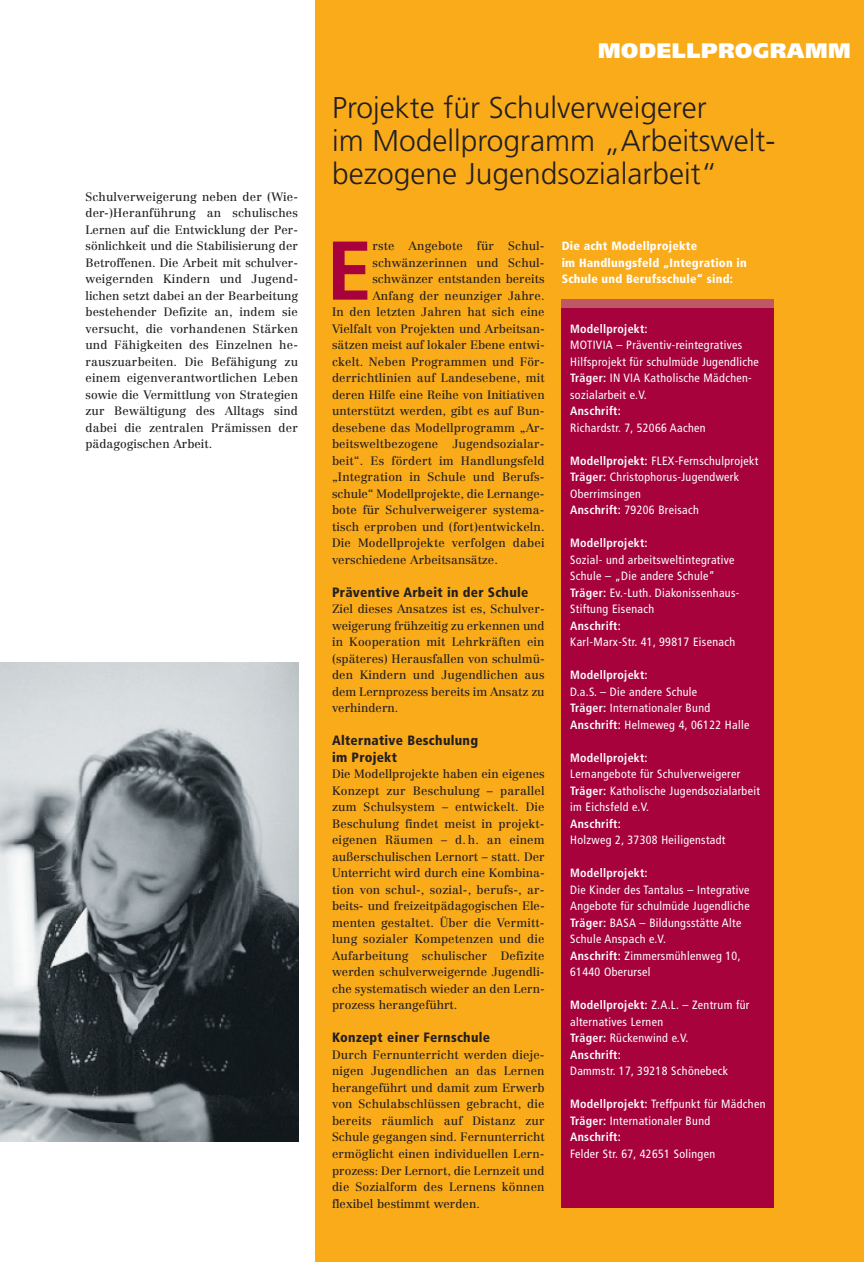
<style>
.page{position:relative;width:864px;height:1262px;background:#fff}
.page>*{position:absolute;margin:0;border:0;box-sizing:border-box;transform-origin:0 0}
.t1{font:700 83.1px "Frutiger";color:#a7023c}
.t2{font:300 30px/33px "Frutiger";color:#231f20}
.t3{font:900 21px "Frutiger";letter-spacing:.03em;color:#fff}
.t4{font:900 condensed 13.5px/16.5px "Frutiger";letter-spacing:.02em;color:#231f20}
.t5{font:12px/16.5px "Centennial";letter-spacing:.01em;color:#231f20;text-align:justify}
.t6{font:condensed 12px/16.5px "Frutiger";letter-spacing:.03em;color:#fff}
.t7{font:700 condensed 12px "Frutiger";letter-spacing:.02em;color:#fff}
.t8{font:900 condensed 12px/16.5px "Frutiger";letter-spacing:.02em;color:#fff}
.s1{font-weight:700}
</style>
<div class="page">
<div style="left:315px;top:0;width:549px;height:1261px;background:#faab1a"></div>
<div style="left:562px;top:300px;width:212px;height:8px;background:#bf5865"></div>
<div style="left:562px;top:308px;width:212px;height:899px;background:#a7023c"></div>
<img style="left:0;top:663px;width:298px;height:478px">
<p class="t5" style="left:85px;top:189px;width:214px">Schulverweigerung neben der (Wie&shy;der-)Heranführung an schulisches Lernen auf die Entwicklung der Per&shy;sönlichkeit und die Stabilisierung der Betroffenen. Die Arbeit mit schulver&shy;weigernden Kindern und Jugend&shy;lichen setzt dabei an der Bearbeitung bestehender Defizite an, indem sie versucht, die vorhandenen Stärken und Fähigkeiten des Einzelnen he&shy;rauszuarbeiten. Die Befähigung zu einem eigenverantwortlichen Leben sowie die Vermittlung von Strategien zur Bewältigung des Alltags sind dabei die zentralen Prämissen der pädagogischen Arbeit.</p>
<h3 class="t3" style="left:598px;top:43px;width:254px">MODELLPROGRAMM</h3>
<h2 class="t2" style="left:332px;top:93px;width:445px">Projekte für Schulverweigerer<br>im Modellprogramm „Arbeitswelt&shy;bezogene Jugendsozialarbeit“</h2>
<p class="t5" style="left:372px;top:239px;width:174px">rste Angebote für Schul-</p>
<p class="t5" style="left:372px;top:255px;width:174px">schwänzerinnen und Schul-</p>
<p class="t5" style="left:372px;top:272px;width:174px">schwänzer entstanden bereits</p>
<p class="t5" style="left:372px;top:288px;width:174px">Anfang der neunziger Jahre.</p>
<p class="t5" style="left:332px;top:305px;width:214px">In den letzten Jahren hat sich eine</p>
<p class="t5" style="left:332px;top:321px;width:214px">Vielfalt von Projekten und Arbeitsan-</p>
<p class="t5" style="left:332px;top:338px;width:214px">sätzen meist auf lokaler Ebene entwi-</p>
<p class="t5" style="left:332px;top:354px;width:214px">ckelt. Neben Programmen und För-</p>
<p class="t5" style="left:332px;top:371px;width:214px">derrichtlinien auf Landesebene, mit</p>
<p class="t5" style="left:332px;top:387px;width:214px">deren Hilfe eine Reihe von Initiativen</p>
<p class="t5" style="left:332px;top:404px;width:214px">unterstützt werden, gibt es auf Bun-</p>
<p class="t5" style="left:332px;top:420px;width:214px">desebene das Modellprogramm „Ar-</p>
<p class="t5" style="left:332px;top:437px;width:214px">beitsweltbezogene Jugendsozialar-</p>
<p class="t5" style="left:332px;top:453px;width:214px">beit“. Es fördert im Handlungsfeld</p>
<p class="t5" style="left:332px;top:470px;width:214px">„Integration in Schule und Berufs-</p>
<p class="t5" style="left:332px;top:486px;width:214px">schule“ Modellprojekte, die Lernange-</p>
<p class="t5" style="left:332px;top:503px;width:214px">bote für Schulverweigerer systema-</p>
<p class="t5" style="left:332px;top:519px;width:214px">tisch erproben und (fort)entwickeln.</p>
<p class="t5" style="left:332px;top:536px;width:214px">Die Modellprojekte verfolgen dabei</p>
<p class="t5" style="left:332px;top:552px;width:167px">verschiedene Arbeitsansätze.</p>
<p class="t4" style="left:332px;top:585px;width:198px">Präventive Arbeit in der Schule</p>
<p class="t5" style="left:332px;top:602px;width:214px">Ziel dieses Ansatzes ist es, Schulver&shy;weigerung frühzeitig zu erkennen und in Kooperation mit Lehrkräften ein (späteres) Herausfallen von schulmü&shy;den Kindern und Jugendlichen aus dem Lernprozess bereits im Ansatz zu verhindern.</p>
<p class="t4" style="left:332px;top:733px;width:148px">Alternative Beschulung im Projekt</p>
<p class="t5" style="left:332px;top:767px;width:214px">Die Modellprojekte haben ein eigenes Konzept zur Beschulung – parallel zum Schulsystem – entwickelt. Die Beschulung findet meist in projekt&shy;eigenen Räumen – d.h. an einem außerschulischen Lernort – statt. Der Unterricht wird durch eine Kombina&shy;tion von schul-, sozial-, berufs-, ar&shy;beits- und freizeitpädagogischen Ele&shy;menten gestaltet. Über die Vermitt&shy;lung sozialer Kompetenzen und die Aufarbeitung schulischer Defizite werden schulverweigernde Jugendli&shy;che systematisch wieder an den Lern&shy;prozess herangeführt.</p>
<p class="t4" style="left:332px;top:1030px;width:160px">Konzept einer Fernschule</p>
<p class="t5" style="left:332px;top:1047px;width:214px">Durch Fernunterricht werden dieje&shy;nigen Jugendlichen an das Lernen herangeführt und damit zum Erwerb von Schulabschlüssen gebracht, die bereits räumlich auf Distanz zur Schule gegangen sind. Fernunterricht ermöglicht einen individuellen Lern&shy;prozess: Der Lernort, die Lernzeit und die Sozialform des Lernens können flexibel bestimmt werden.</p>
<h1 class="t1" style="left:326px;top:237px;width:48px">E</h1>
<p class="t8" style="left:562px;top:239px;width:187px">Die acht Modellprojekte<br>im Handlungsfeld „Integration in</p>
<p class="t8" style="left:562px;top:272px;width:173px">Schule und Berufsschule“ sind:</p>
<p class="t7" style="left:570px;top:324px;width:79px">Modellprojekt:</p>
<p class="t6" style="left:570px;top:338px;width:190px">MOTIVIA – Präventiv-reintegratives Hilfsprojekt für schulmüde Jugendliche <span class="s1">Träger:</span> IN VIA Katholische Mädchen&shy;sozialarbeit e.V.</p>
<p class="t7" style="left:570px;top:406px;width:52px">Anschrift:</p>
<p class="t6" style="left:570px;top:420px;width:137px">Richardstr. 7, 52066 Aachen</p>
<p class="t6" style="left:570px;top:453px;width:190px"><span class="s1">Modellprojekt:</span> FLEX-Fernschulprojekt<br><span class="s1">Träger:</span> Christophorus-Jugendwerk<br>Oberrimsingen<br><span class="s1">Anschrift:</span> 79206 Breisach</p>
<p class="t7" style="left:570px;top:538px;width:79px">Modellprojekt:</p>
<p class="t6" style="left:570px;top:552px;width:171px">Sozial- und arbeitsweltintegrative<br>Schule – „Die andere Schule“<br><span class="s1">Träger:</span> Ev.-Luth. Diakonissenhaus-<br>Stiftung Eisenach</p>
<p class="t7" style="left:570px;top:621px;width:52px">Anschrift:</p>
<p class="t6" style="left:570px;top:635px;width:167px">Karl-Marx-Str. 41, 99817 Eisenach</p>
<p class="t7" style="left:570px;top:670px;width:79px">Modellprojekt:</p>
<p class="t6" style="left:570px;top:684px;width:181px">D.a.S. – Die andere Schule<br><span class="s1">Träger:</span> Internationaler Bund<br><span class="s1">Anschrift:</span> Helmeweg 4, 06122 Halle</p>
<p class="t7" style="left:570px;top:753px;width:79px">Modellprojekt:</p>
<p class="t6" style="left:570px;top:767px;width:191px">Lernangebote für Schulverweigerer<br><span class="s1">Träger:</span> Katholische Jugendsozialarbeit im Eichsfeld e.V.</p>
<p class="t7" style="left:570px;top:819px;width:52px">Anschrift:</p>
<p class="t6" style="left:570px;top:833px;width:157px">Holzweg 2, 37308 Heiligenstadt</p>
<p class="t7" style="left:570px;top:868px;width:79px">Modellprojekt:</p>
<p class="t6" style="left:570px;top:882px;width:181px">Die Kinder des Tantalus – Integrative<br>Angebote für schulmüde Jugendliche<br><span class="s1">Träger:</span> BASA – Bildungsstätte Alte<br>Schule Anspach e.V.<br><span class="s1">Anschrift:</span> Zimmersmühlenweg 10,<br>61440 Oberursel</p>
<p class="t6" style="left:570px;top:998px;width:181px"><span class="s1">Modellprojekt:</span> Z.A.L. – Zentrum für alternatives Lernen<br><span class="s1">Träger:</span> Rückenwind e.V.<br><span class="s1">Anschrift:</span></p>
<p class="t6" style="left:570px;top:1064px;width:159px">Dammstr. 17, 39218 Schönebeck</p>
<p class="t6" style="left:570px;top:1097px;width:197px"><span class="s1">Modellprojekt:</span> Treffpunkt für Mädchen<br><span class="s1">Träger:</span> Internationaler Bund<br><span class="s1">Anschrift:</span></p>
<p class="t6" style="left:570px;top:1146px;width:147px">Felder Str. 67, 42651 Solingen</p>
</div>
